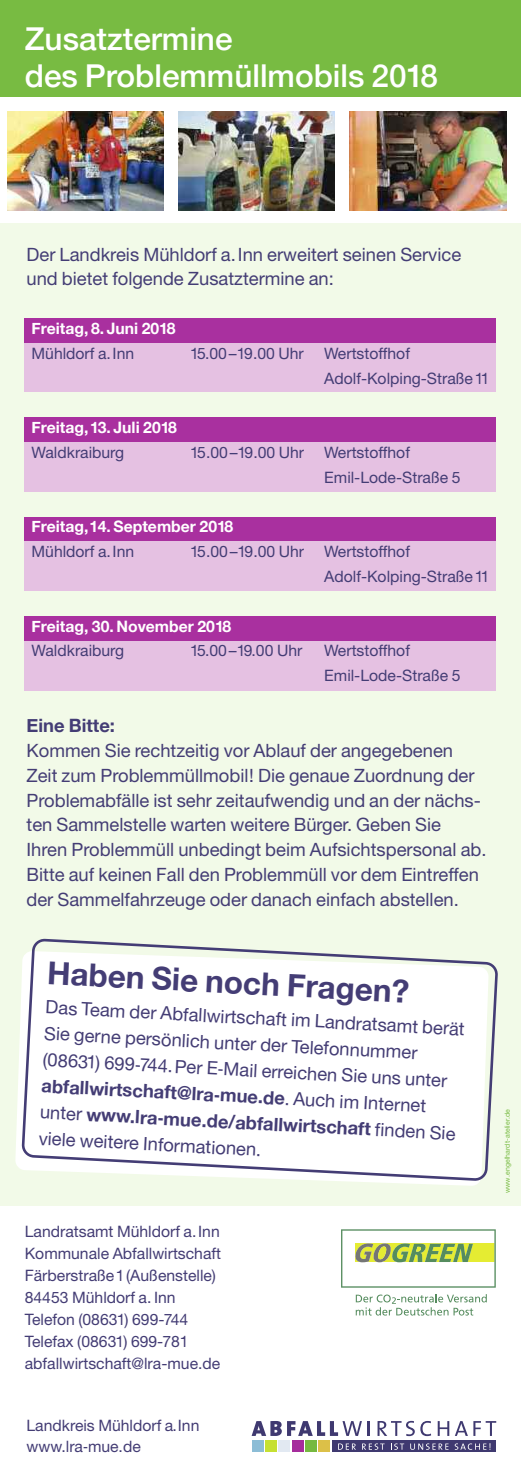
<style>
.page{position:relative;width:521px;height:1474px;background:#fff}
.page>*{position:absolute;margin:0;border:0;box-sizing:border-box;transform-origin:0 0}
.t1{font:500 31.5px/37.3px "Helvetica Neue";color:#fff}
.t2{font:700 31.5px "Helvetica Neue";color:#443d75}
.t3{font:18.38px/24.8px "Helvetica Neue";color:#443d75}
.t4{font:700 18.38px "Helvetica Neue";color:#443d75}
.t5{font:15.75px/21.9px "Helvetica Neue";color:#443d75}
.t6{font:700 15.75px "Helvetica Neue";color:#fff}
.t7{font:7px "Helvetica Neue";letter-spacing:.01em;color:#78bb42}
.s1{font-weight:700}
</style>
<div class="page">
<hr style="left:0;top:223px;width:1px;height:1250px;background:#e4f5d2">
<div style="left:0;top:223px;width:521px;height:982px;background:#f2fae8"></div>
<div style="left:0;top:0;width:521px;height:97px;background:#78bb42"></div>
<div style="left:25px;top:343px;width:471px;height:24px;background:#e5c1e2"></div>
<div style="left:25px;top:318px;width:471px;height:25px;background:#a9309f"></div>
<div style="left:25px;top:442px;width:471px;height:25px;background:#e5c1e2"></div>
<div style="left:25px;top:467px;width:471px;height:24px;background:#e5c1e2"></div>
<div style="left:25px;top:367px;width:471px;height:25px;background:#e5c1e2"></div>
<div style="left:25px;top:417px;width:471px;height:25px;background:#a9309f"></div>
<div style="left:25px;top:516px;width:471px;height:25px;background:#a9309f"></div>
<div style="left:25px;top:566px;width:471px;height:25px;background:#e5c1e2"></div>
<div style="left:25px;top:541px;width:471px;height:25px;background:#e5c1e2"></div>
<div style="left:25px;top:616px;width:471px;height:25px;background:#a9309f"></div>
<div style="left:25px;top:665px;width:471px;height:25px;background:#e5c1e2"></div>
<div style="left:25px;top:641px;width:471px;height:24px;background:#e5c1e2"></div>
<div style="left:332px;top:1440px;width:164px;height:11px;background:#3f3970"></div>
<svg style="left:252px;top:1421px;width:110px;height:14px"></svg>
<svg style="left:368px;top:1421px;width:2px;height:14px"></svg>
<svg style="left:377px;top:1420px;width:54px;height:15px"></svg>
<svg style="left:438px;top:1421px;width:11px;height:14px"></svg>
<svg style="left:455px;top:1421px;width:41px;height:14px"></svg>
<div style="left:265px;top:1440px;width:12px;height:11px;background:#c6e032"></div>
<div style="left:252px;top:1440px;width:12px;height:11px;background:#8cbdd6"></div>
<div style="left:292px;top:1440px;width:12px;height:11px;background:#a62c9c"></div>
<div style="left:279px;top:1440px;width:11px;height:11px;background:#e2e9f2"></div>
<div style="left:319px;top:1440px;width:11px;height:11px;background:#dcc048"></div>
<div style="left:305px;top:1440px;width:12px;height:11px;background:#76b940"></div>
<svg style="left:338px;top:1443px;width:18px;height:6px"></svg>
<svg style="left:362px;top:1443px;width:22px;height:6px"></svg>
<svg style="left:391px;top:1443px;width:13px;height:6px"></svg>
<svg style="left:410px;top:1443px;width:38px;height:6px"></svg>
<svg style="left:455px;top:1443px;width:35px;height:6px"></svg>
<svg style="left:341px;top:1229px;width:155px;height:58px"></svg>
<svg style="left:356px;top:1294px;width:131px;height:21px"></svg>
<svg style="left:15px;top:1013px;width:465px;height:172px"></svg>
<svg style="left:21px;top:938px;width:477px;height:243px;background:#f7f8f8"></svg>
<img style="left:7px;top:112px;width:157px;height:99px">
<img style="left:179px;top:112px;width:156px;height:99px">
<img style="left:350px;top:112px;width:156px;height:99px">
<h1 class="t1" style="left:25px;top:19px;width:415px">Zusatztermine<br>des Problemmüllmobils 2018</h1>
<p class="t3" style="left:27px;top:243px;width:436px">Der Landkreis Mühldorf a.Inn erweitert seinen Service und bietet folgende Zusatztermine an:</p>
<p class="t6" style="left:32px;top:318px;width:145px">Freitag, 8. Juni 2018</p>
<p class="t5" style="left:32px;top:344px;width:104px">Mühldorf a.Inn</p>
<p class="t5" style="left:190px;top:344px;width:115px">15.00–19.00 Uhr</p>
<p class="t5" style="left:324px;top:342px;width:167px;line-height:24.8px">Wertstoffhof<br>Adolf-Kolping-Straße11</p>
<p class="t6" style="left:32px;top:418px;width:147px">Freitag,13. Juli 2018</p>
<p class="t5" style="left:32px;top:443px;width:94px">Waldkraiburg</p>
<p class="t5" style="left:190px;top:443px;width:115px">15.00–19.00 Uhr</p>
<p class="t5" style="left:324px;top:441px;width:138px;line-height:24.8px">Wertstoffhof<br>Emil-Lode-Straße 5</p>
<p class="t6" style="left:32px;top:517px;width:203px">Freitag,14. September 2018</p>
<p class="t5" style="left:32px;top:542px;width:104px">Mühldorf a.Inn</p>
<p class="t5" style="left:190px;top:542px;width:115px">15.00–19.00 Uhr</p>
<p class="t5" style="left:324px;top:540px;width:167px;line-height:24.8px">Wertstoffhof<br>Adolf-Kolping-Straße11</p>
<p class="t6" style="left:32px;top:616px;width:201px">Freitag, 30. November 2018</p>
<p class="t5" style="left:32px;top:641px;width:94px">Waldkraiburg</p>
<p class="t5" style="left:190px;top:641px;width:114px">15.00–19.00 Uhr</p>
<p class="t5" style="left:324px;top:640px;width:138px;line-height:24.8px">Wertstoffhof<br>Emil-Lode-Straße 5</p>
<p class="t4" style="left:27px;top:714px;width:90px">Eine Bitte:</p>
<p class="t3" style="left:27px;top:739px;width:461px">Kommen Sie rechtzeitig vor Ablauf der angegebenen Zeit zum Problemmüllmobil! Die genaue Zuordnung der Problemabfälle ist sehr zeitaufwendig und an der nächs&shy;ten Sammelstelle warten weitere Bürger. Geben Sie<br>Ihren Problemmüll unbedingt beim Aufsichtspersonal ab.<br>Bitte auf keinen Fall den Problemmüll vor dem Eintreffen der Sammelfahrzeuge oder danach einfach abstellen.</p>
<h1 class="t2" style="left:48px;top:953px;width:364px;rotate:3deg">Haben Sie noch Fragen?</h1>
<p class="t3" style="left:45px;top:1022px;width:375px;rotate:3deg">Sie gerne persönlich unter der Telefonnummer</p>
<p class="t3" style="left:46px;top:996px;width:421px;rotate:3deg">Das Team der Abfallwirtschaft im Landratsamt berät</p>
<p class="t3" style="left:43px;top:1047px;width:417px;line-height:26.2px;rotate:3deg">(08631) 699-744.Per E-Mail erreichen Sie uns unter <span class="s1">abfallwirtschaft@lra-mue.de</span>. Auch im Internet unter <span class="s1">www.lra-mue.de/abfallwirtschaft</span> finden Sie viele weitere Informationen.</p>
<p class="t5" style="left:25px;top:1222px;width:198px">Landratsamt Mühldorf a.Inn<br>Kommunale Abfallwirtschaft<br>Färberstraße1(Außenstelle)<br>84453 Mühldorf a. Inn<br>Telefon (08631) 699-744<br>Telefax (08631) 699-781 abfallwirtschaft@lra-mue.de</p>
<p class="t5" style="left:27px;top:1416px;width:174px;line-height:21px">Landkreis Mühldorf a.Inn www.lra-mue.de</p>
<p class="t7" style="left:505px;top:1193px;width:86px;rotate:-90deg">www.engelhardt-atelier.de</p>
</div>
